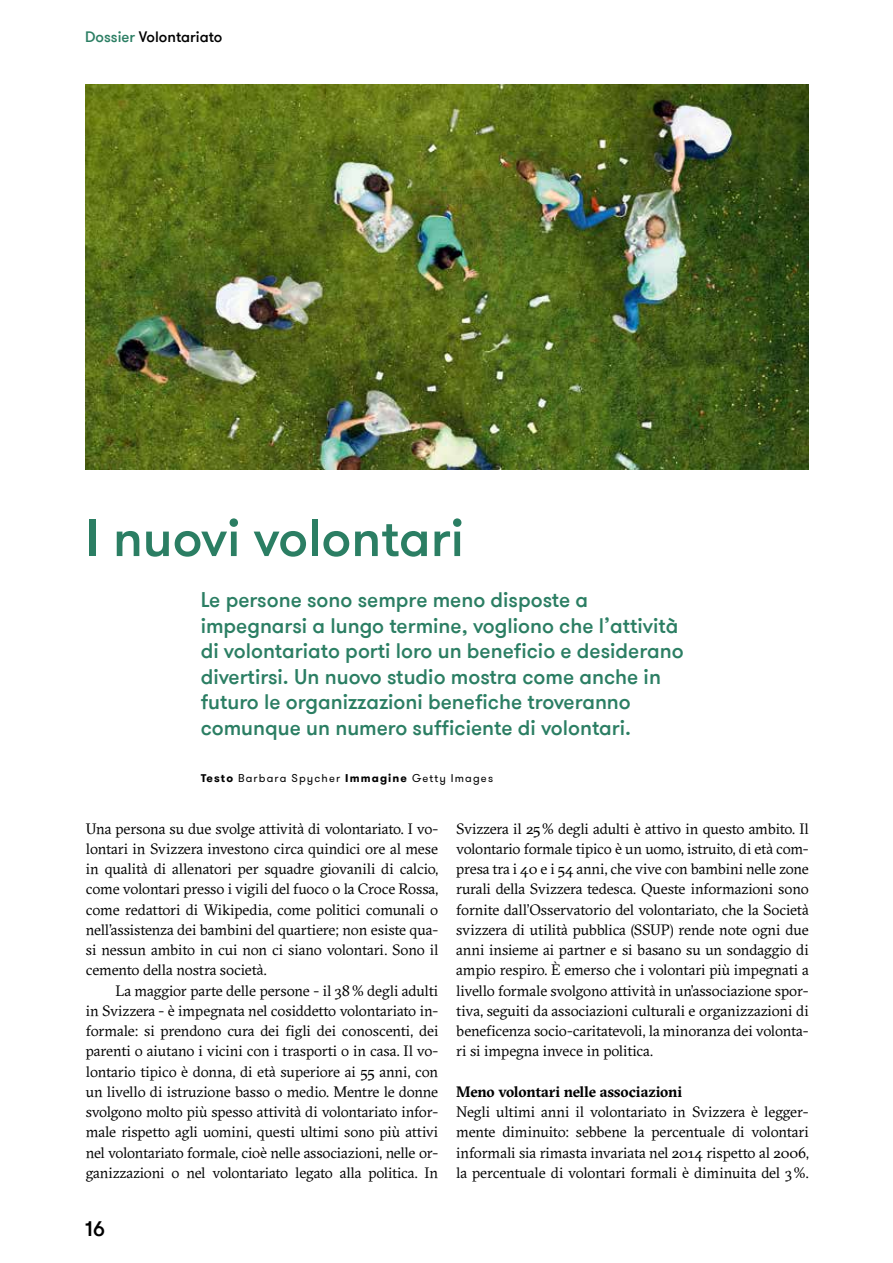
<style>
.page{position:relative;width:893px;height:1263px;background:#fff}
.page>*{position:absolute;margin:0;border:0;box-sizing:border-box;transform-origin:0 0}
.t1{font:500 52.5px "GT Walsheim Pro";color:#2b7e63}
.t2{font:500 21px/25.5px "GT Walsheim Pro";color:#2b7e63}
.t3{font:500 21px "GT Walsheim Pro";color:#000}
.t4{font:15px/20.2px "GT Sectra";letter-spacing:-.005em;color:#000;text-align:justify}
.t5{font:700 15px "GT Sectra";letter-spacing:-.005em;color:#000}
.t6{font:500 15px "GT Walsheim Pro";color:#000}
.t7{font:11.25px "GT Walsheim Pro";letter-spacing:.1em;color:#000}
.s1{color:#2b7e63}
.s2{font-weight:700}
</style>
<div class="page">
<img style="left:86px;top:85px;width:723px;height:384px">
<p class="t6" style="left:85px;top:27px;width:139px"><span class="s1">Dossier</span> Volontariato</p>
<h1 class="t1" style="left:86px;top:505px;width:380px">I nuovi volontari</h1>
<p class="t2" style="left:201px;top:587px;width:484px">Le persone sono sempre meno disposte a impegnarsi a lungo termine, vogliono che l’attività di volontariato porti loro un beneficio e desiderano divertirsi. Un nuovo studio mostra come anche in futuro le organizzazioni benefiche troveranno comunque un numero sufficiente di volontari.</p>
<p class="t7" style="left:201px;top:771px;width:294px"><span class="s2">Testo</span> Barbara Spycher <span class="s2">Immagine</span> Getty Images</p>
<p class="t4" style="left:86px;top:818px;width:354px">Una persona su due svolge attività di volontariato. I vo&shy;lontari in Svizzera investono circa quindici ore al mese in qualità di allenatori per squadre giovanili di calcio, come volontari presso i vigili del fuoco o la Croce Rossa, come redattori di Wikipedia, come politici comunali o nell’assistenza dei bambini del quartiere; non esiste qua&shy;si nessun ambito in cui non ci siano volontari. Sono il cemento della nostra società.</p>
<p class="t4" style="left:86px;top:980px;width:354px;text-indent:30px">La maggior parte delle persone - il 38% degli adulti in Svizzera - è impegnata nel cosiddetto volontariato in&shy;formale: si prendono cura dei figli dei conoscenti, dei parenti o aiutano i vicini con i trasporti o in casa. Il vo&shy;lontario tipico è donna, di età superiore ai 55 anni, con un livello di istruzione basso o medio. Mentre le donne svolgono molto più spesso attività di volontariato infor&shy;male rispetto agli uomini, questi ultimi sono più attivi nel volontariato formale, cioè nelle associazioni, nelle or&shy;ganizzazioni o nel volontariato legato alla politica. In</p>
<p class="t4" style="left:456px;top:818px;width:354px">Svizzera il 25% degli adulti è attivo in questo ambito. Il volontario formale tipico è un uomo, istruito, di età com&shy;presa tra i 40 e i 54 anni, che vive con bambini nelle zone rurali della Svizzera tedesca. Queste informazioni sono fornite dall’Osservatorio del volontariato, che la Società svizzera di utilità pubblica (SSUP) rende note ogni due anni insieme ai partner e si basano su un sondaggio di ampio respiro. È emerso che i volontari più impegnati a livello formale svolgono attività in un’associazione spor&shy;tiva, seguiti da associazioni culturali e organizzazioni di beneficenza socio-caritatevoli, la minoranza dei volonta&shy;ri si impegna invece in politica.</p>
<p class="t5" style="left:456px;top:1082px;width:227px">Meno volontari nelle associazioni</p>
<p class="t4" style="left:456px;top:1102px;width:354px">Negli ultimi anni il volontariato in Svizzera è legger&shy;mente diminuito: sebbene la percentuale di volontari informali sia rimasta invariata nel 2014 rispetto al 2006, la percentuale di volontari formali è diminuita del 3%.</p>
<h2 class="t3" style="left:85px;top:1216px;width:22px">16</h2>
</div>
